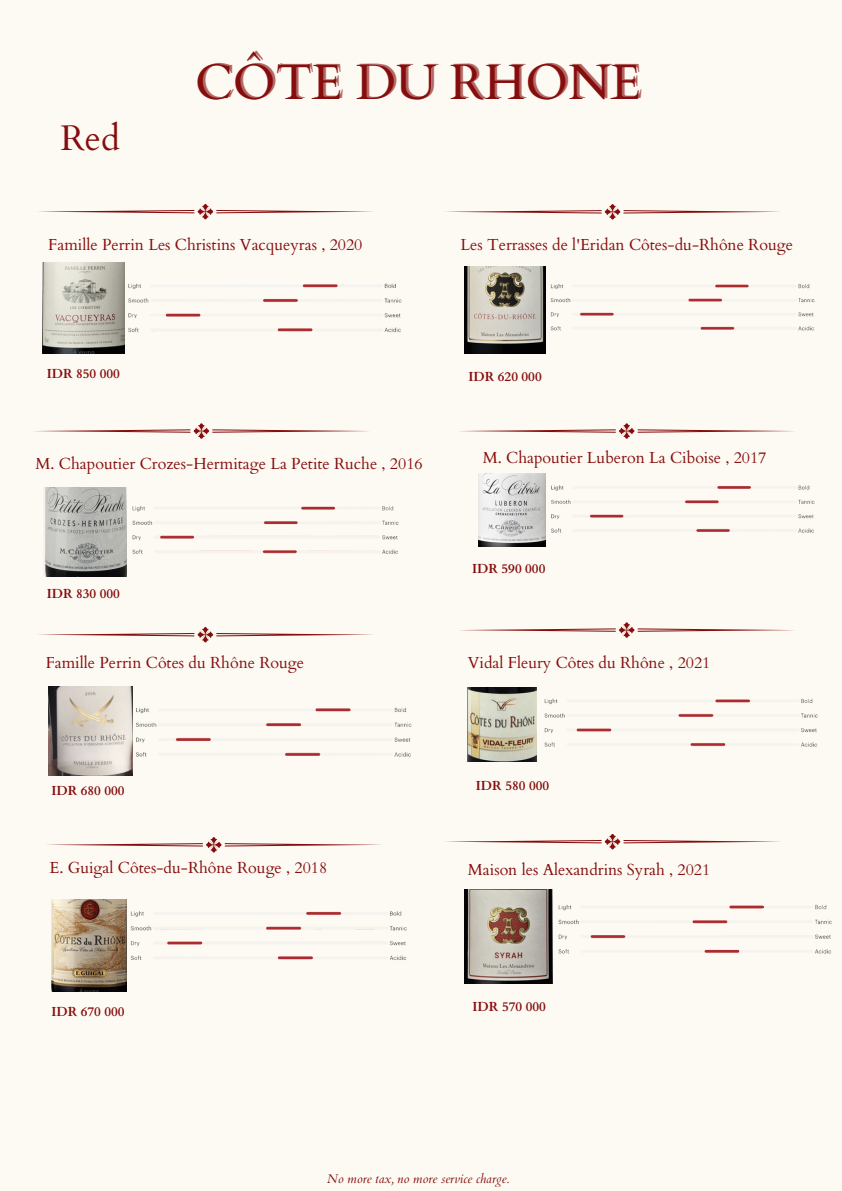
<style>
.page{position:relative;width:842px;height:1191px;background:#fff}
.page>*{position:absolute;margin:0;border:0;box-sizing:border-box;transform-origin:0 0}
.t1{font:49.5px "Cardo";color:#860d0d}
.t2{font:35.5px "Cardo";color:#860d0d}
.t3{font:16px "Cardo";color:#860d0d}
.t4{font:700 13.1px "Cardo";color:#860d0d}
.t5{font:italic 12.7px "Cardo";color:#860d0d}
</style>
<div class="page">
<div style="left:0;top:0;width:842px;height:1190px;background:#fdfaf3"></div>
<svg style="left:38px;top:204px;width:335px;height:15px"></svg>
<svg style="left:34px;top:423px;width:335px;height:16px"></svg>
<svg style="left:38px;top:627px;width:335px;height:15px"></svg>
<svg style="left:47px;top:837px;width:334px;height:15px"></svg>
<svg style="left:445px;top:204px;width:335px;height:15px"></svg>
<img style="left:48px;top:686px;width:84px;height:89px">
<svg style="left:459px;top:423px;width:335px;height:16px"></svg>
<svg style="left:459px;top:622px;width:335px;height:15px"></svg>
<svg style="left:445px;top:834px;width:335px;height:15px"></svg>
<img style="left:43px;top:262px;width:82px;height:92px">
<img style="left:128px;top:283px;width:274px;height:50px">
<img style="left:45px;top:487px;width:81px;height:89px">
<img style="left:132px;top:506px;width:267px;height:48px">
<img style="left:136px;top:707px;width:276px;height:50px">
<img style="left:51px;top:899px;width:76px;height:92px">
<img style="left:130px;top:911px;width:277px;height:49px">
<img style="left:465px;top:266px;width:80px;height:88px">
<img style="left:550px;top:284px;width:265px;height:47px">
<img style="left:551px;top:485px;width:264px;height:48px">
<img style="left:478px;top:473px;width:68px;height:73px">
<img style="left:468px;top:688px;width:69px;height:73px">
<img style="left:544px;top:698px;width:274px;height:49px">
<img style="left:465px;top:889px;width:88px;height:94px">
<img style="left:558px;top:904px;width:274px;height:50px">
<h3 class="t2" style="left:60px;top:114px;width:61px">Red</h3>
<h4 class="t1" style="left:195px;top:49px;width:447px">CÔTE DU RHONE</h4>
<p class="t3" style="left:48px;top:234px;width:316px">Famille Perrin Les Christins Vacqueyras , 2020</p>
<p class="t3" style="left:460px;top:234px;width:334px">Les Terrasses de l'Eridan Côtes-du-Rhône Rouge</p>
<p class="t4" style="left:47px;top:365px;width:75px">IDR 850 000</p>
<h4 class="t4" style="left:468px;top:367px;width:75px">IDR 620 000</h4>
<p class="t3" style="left:36px;top:453px;width:389px">M. Chapoutier Crozes-Hermitage La Petite Ruche , 2016</p>
<p class="t3" style="left:483px;top:447px;width:285px">M. Chapoutier Luberon La Ciboise , 2017</p>
<h3 class="t4" style="left:472px;top:560px;width:75px">IDR 590 000</h3>
<p class="t4" style="left:47px;top:585px;width:75px">IDR 830 000</p>
<p class="t3" style="left:46px;top:652px;width:260px">Famille Perrin Côtes du Rhône Rouge</p>
<h4 class="t3" style="left:468px;top:652px;width:244px">Vidal Fleury Côtes du Rhône , 2021</h4>
<p class="t4" style="left:51px;top:781px;width:75px">IDR 680 000</p>
<h3 class="t4" style="left:476px;top:776px;width:75px">IDR 580 000</h3>
<h4 class="t3" style="left:49px;top:856px;width:279px">E. Guigal Côtes-du-Rhône Rouge , 2018</h4>
<p class="t3" style="left:468px;top:859px;width:244px">Maison les Alexandrins Syrah , 2021</p>
<p class="t4" style="left:51px;top:1002px;width:75px">IDR 670 000</p>
<p class="t4" style="left:473px;top:998px;width:75px">IDR 570 000</p>
<h3 class="t5" style="left:327px;top:1170px;width:183px">No more tax, no more service charge.</h3>
</div>
